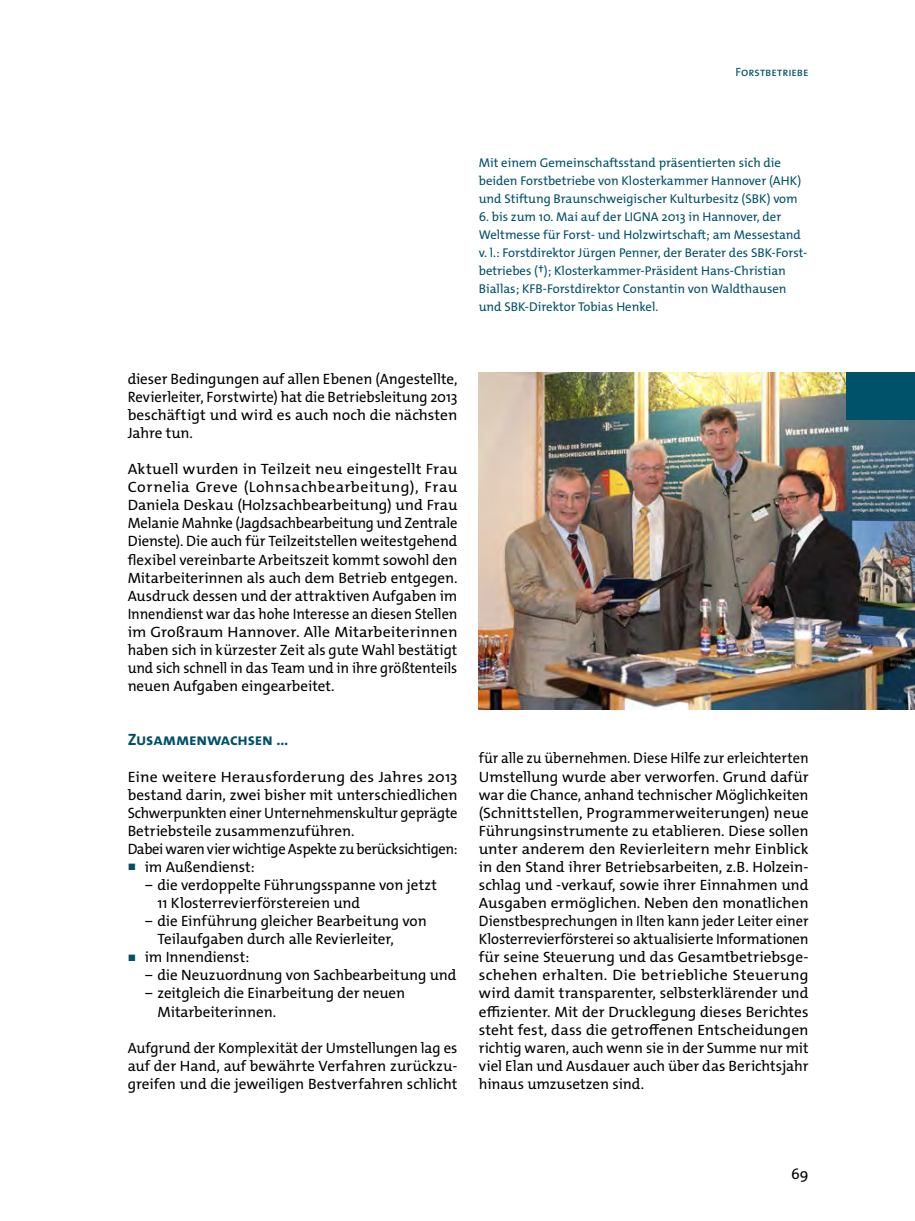
<style>
.page{position:relative;width:915px;height:1221px;background:#fff}
.page>*{position:absolute;margin:0;border:0;box-sizing:border-box;transform-origin:0 0}
.Subheadline_1{font:700 16.5px "The Mix Os F";letter-spacing:-.015em;color:#00516a}
.Fließtext{font:15px/18px "The Mix Os F";letter-spacing:-.005em;color:#000;text-align:justify;scale:.95 1}
.Fließtext-2{font:15px/18px "The Mix Os F";letter-spacing:-.005em;color:#000;text-align:justify;scale:1.05 1}
.Fließtext-3{font:15px/18px "The Mix Os F";letter-spacing:-.005em;color:#000}
.Bildtext{font:12.75px/18px "The Mix Os F";color:#00516a}
.t1{font:12px "The Mix Os F";letter-spacing:.005em;color:#00516a}
</style>
<div class="page">
<img style="left:478px;top:372px;width:436px;height:337px">
<div style="left:846px;top:372px;width:68px;height:48px;background:#00516a"></div>
<p class="t1" style="left:735px;top:65px;width:75px">Forstbetriebe</p>
<p class="Bildtext" style="left:478px;top:153px;width:324px">Mit einem Gemeinschaftsstand präsentierten sich die beiden Forstbetriebe von Klosterkammer Hannover (AHK) und Stiftung Braunschweigischer Kulturbesitz (SBK) vom</p>
<p class="Bildtext" style="left:478px;top:208px;width:330px">6. bis zum 10. Mai auf der LIGNA 2013 in Hannover, der Weltmesse für Forst- und Holzwirtschaft; am Messestand v. l.: Forstdirektor Jürgen Penner, der Berater des SBK-Forst&shy;betriebes (†); Klosterkammer-Präsident Hans-Christian Biallas; KFB-Forstdirektor Constantin von Waldthausen und SBK-Direktor Tobias Henkel.</p>
<p class="Fließtext-3" style="left:128px;top:370px;width:331px;text-align:justify">dieser Bedingungen auf allen Ebenen (Angestellte, Revierleiter, Forstwirte) hat die Betriebsleitung 2013 beschäftigt und wird es auch noch die nächsten Jahre tun.</p>
<p class="Fließtext-2" style="left:128px;top:460px;width:315px">Aktuell wurden in Teilzeit neu eingestellt Frau Cornelia Greve (Lohnsachbearbeitung), Frau Daniela Deskau (Holzsachbearbeitung) und Frau Melanie Mahnke (Jagdsachbearbeitung und Zentrale Dienste). Die auch für Teilzeitstellen weitestgehend flexibel vereinbarte Arbeitszeit kommt sowohl den Mitarbeiterinnen als auch dem Betrieb entgegen.<br>Ausdruck dessen und der attraktiven Aufgaben im Innendienst war das hohe Interesse an diesen Stellen im Großraum Hannover. Alle Mitarbeiterinnen haben sich in kürzester Zeit als gute Wahl bestätigt und sich schnell in das Team und in ihre größtenteils neuen Aufgaben eingearbeitet.</p>
<p class="Subheadline_1" style="left:128px;top:729px;width:162px">Zusammenwachsen …</p>
<p class="Fließtext-2" style="left:128px;top:767px;width:315px">Eine weitere Herausforderung des Jahres 2013 bestand darin, zwei bisher mit unterschiedlichen Schwerpunkten einer Unternehmenskultur geprägte Betriebsteile zusammenzuführen.</p>
<p class="Fließtext-3" style="left:128px;top:839px;width:331px">Dabei waren vier wichtige Aspekte zu berücksichtigen:</p>
<p class="Fließtext-3" style="left:145px;top:857px;width:112px">im Außendienst:</p>
<p class="Fließtext-3" style="left:157px;top:876px;width:281px;text-indent:-13px">− die verdoppelte Führungsspanne von jetzt<br>11 Klosterrevierförstereien und</p>
<p class="Fließtext-3" style="left:157px;top:912px;width:271px;text-indent:-13px">− die Einführung gleicher Bearbeitung von<br>Teilaufgaben durch alle Revierleiter,</p>
<p class="Fließtext-3" style="left:145px;top:948px;width:106px">im Innendienst:</p>
<p class="Fließtext-3" style="left:145px;top:966px;width:313px">− die Neuzuordnung von Sachbearbeitung und</p>
<p class="Fließtext-3" style="left:157px;top:984px;width:249px;text-indent:-13px">− zeitgleich die Einarbeitung der neuen<br>Mitarbeiterinnen.</p>
<p class="Fließtext-3" style="left:128px;top:1038px;width:331px;text-align:justify">Aufgrund der Komplexität der Umstellungen lag es auf der Hand, auf bewährte Verfahren zurückzu&shy;greifen und die jeweiligen Bestverfahren schlicht</p>
<p class="Fließtext" style="left:478px;top:749px;width:348px">für alle zu übernehmen. Diese Hilfe zur erleichterten Umstellung wurde aber verworfen. Grund dafür war die Chance, anhand technischer Möglichkeiten (Schnittstellen, Programmerweiterungen) neue Führungsinstrumente zu etablieren. Diese sollen unter anderem den Revierleitern mehr Einblick in den Stand ihrer Betriebsarbeiten, z.B. Holzein&shy;schlag und -verkauf, sowie ihrer Einnahmen und Ausgaben ermöglichen. Neben den monatlichen Dienstbesprechungen in Ilten kann jeder Leiter einer Klosterrevierförsterei so aktualisierte Informationen für seine Steuerung und das Gesamtbetriebsge&shy;schehen erhalten. Die betriebliche Steuerung wird damit transparenter, selbsterklärender und effizienter. Mit der Drucklegung dieses Berichtes steht fest, dass die getroffenen Entscheidungen richtig waren, auch wenn sie in der Summe nur mit viel Elan und Ausdauer auch über das Berichtsjahr hinaus umzusetzen sind.</p>
<p class="Fließtext-3" style="left:790px;top:1165px;width:19px">69</p>
</div>
